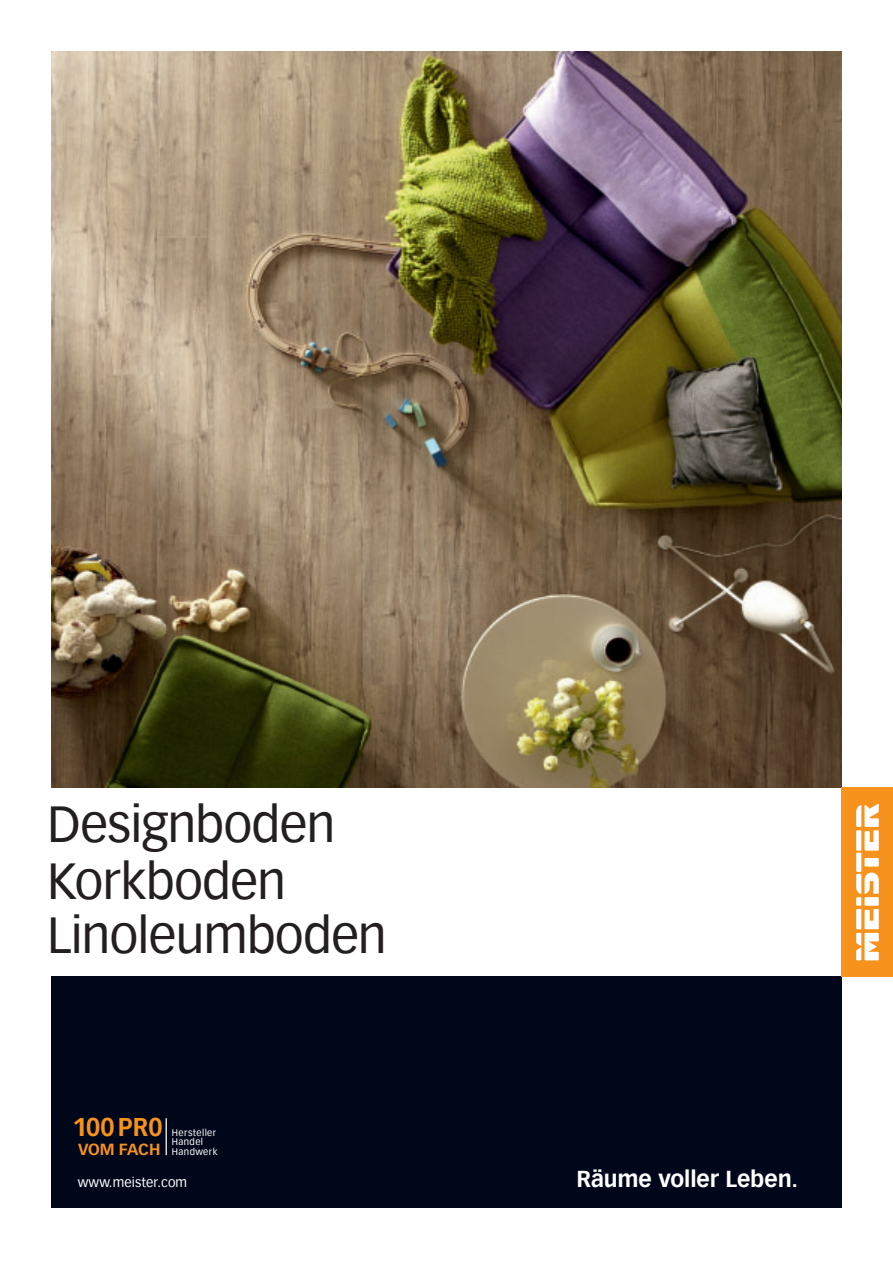
<style>
.page{position:relative;width:893px;height:1263px;background:#fff}
.page>*{position:absolute;margin:0;border:0;box-sizing:border-box;transform-origin:0 0}
.t1{font:49.5px/55.5px "Vectora Meister Werke";letter-spacing:-.01em;color:#231f20}
.t2{font:700 25.05px "Vectora Meister Werke";letter-spacing:.005em;color:#f7931d;scale:1.04 1}
.t3{font:700 22.5px "Vectora Meister Werke";letter-spacing:-.005em;color:#fff}
.t4{font:700 15.6px "Vectora Meister Werke";letter-spacing:-.015em;color:#f7931d}
.t5{font:13.05px "Vectora Meister Werke";letter-spacing:.01em;color:#fff}
.t6{font:9.3px/9.8px "Vectora Meister Werke";letter-spacing:.04em;color:#fff}
</style>
<div class="page">
<div style="left:51px;top:977px;width:791px;height:231px;background:#01071a"></div>
<hr style="left:166px;top:1118px;width:1px;height:37px;background:#fff">
<img style="left:51px;top:51px;width:791px;height:737px">
<div style="left:842px;top:788px;width:51px;height:189px;background:#f7931d"></div>
<svg style="left:856px;top:872px;width:23px;height:22px"></svg>
<svg style="left:856px;top:909px;width:23px;height:51px"></svg>
<div style="left:856px;top:909px;width:5px;height:20px;background:#fff"></div>
<svg style="left:856px;top:804px;width:23px;height:47px"></svg>
<div style="left:856px;top:853px;width:5px;height:19px;background:#fff"></div>
<div style="left:864px;top:897px;width:15px;height:9px;background:#fff"></div>
<div style="left:856px;top:897px;width:5px;height:9px;background:#fff"></div>
<div style="left:864px;top:858px;width:15px;height:8px;background:#fff"></div>
<p class="t1" style="left:48px;top:797px;width:341px">Designboden<br>Korkboden<br>Linoleumboden</p>
<p class="t2" style="left:72px;top:1112px;width:88px">100PR0</p>
<p class="t4" style="left:78px;top:1140px;width:84px">VOM FACH</p>
<p class="t6" style="left:172px;top:1127px;width:47px">Hersteller<br>Handel<br>Handwerk</p>
<p class="t5" style="left:78px;top:1174px;width:111px">www.meister.com</p>
<p class="t3" style="left:577px;top:1165px;width:223px">Räume voller Leben.</p>
</div>
